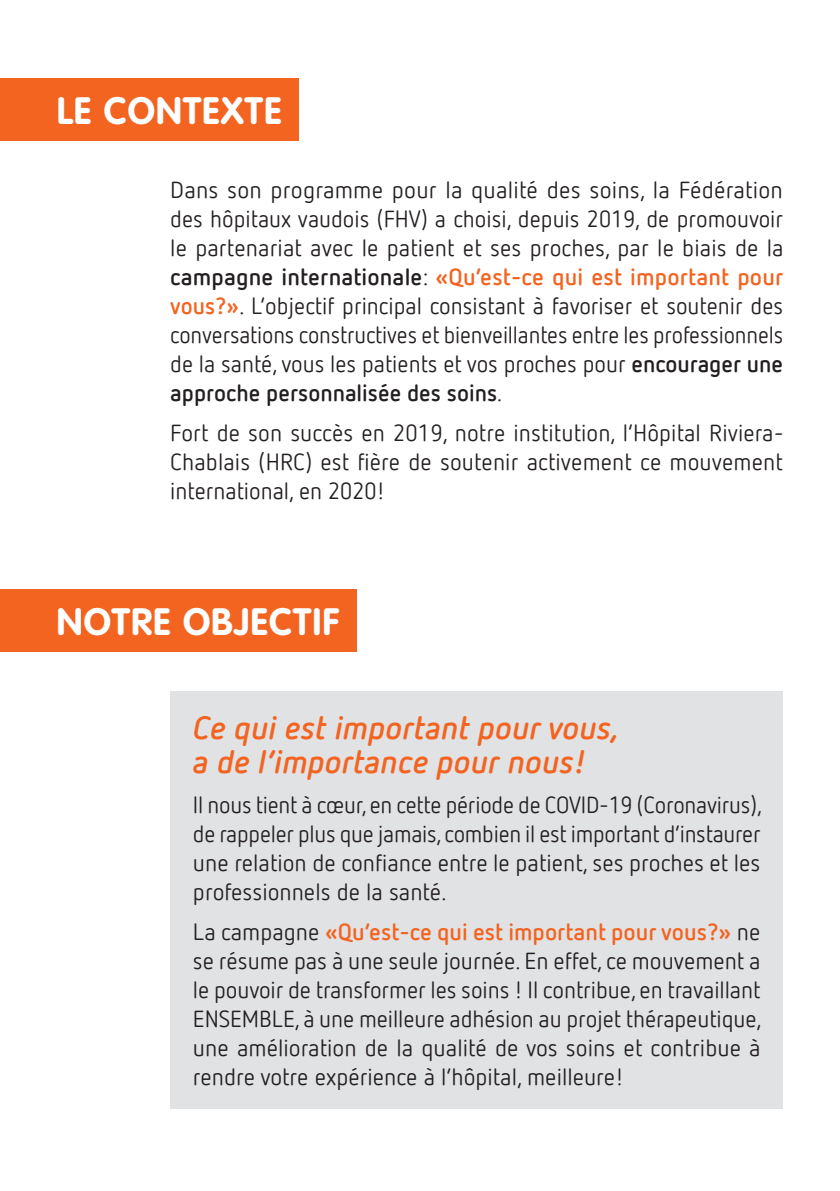
<style>
.page{position:relative;width:840px;height:1191px;background:#fff}
.page>*{position:absolute;margin:0;border:0;box-sizing:border-box;transform-origin:0 0}
.t1{font:700 37.6px "VAG Rounded";letter-spacing:.03em;color:#fff}
.flche_bleu{font:italic 700 32px/34px "Netto Offc";color:#f36421}
.flche_bleu-2{font:23.2px/29px "Netto Offc";color:#231f20;text-align:justify}
.s1{font-weight:700}
.s2{font-weight:700;color:#f36421}
</style>
<div class="page">
<div style="left:0;top:78px;width:298px;height:63px;background:#f36421"></div>
<div style="left:0;top:589px;width:356px;height:63px;background:#f36421"></div>
<div style="left:170px;top:691px;width:612px;height:417px;background:#e1e2e4"></div>
<p class="t1" style="left:57px;top:88px;width:226px">LE CONTEXTE</p>
<p class="flche_bleu-2" style="left:170px;top:175px;width:614px">Dans son programme pour la qualité des soins, la Fédération des hôpitaux vaudois (FHV) a choisi, depuis 2019, de promouvoir le partenariat avec le patient et ses proches, par le biais de la <span class="s1">campagne internationale</span>: <span class="s2">«Qu’est-ce qui est important pour vous?»</span>. L’objectif principal consistant à favoriser et soutenir des conversations constructives et bienveillantes entre les professionnels de la santé, vous les patients et vos proches pour <span class="s1">encourager une approche personnalisée des soins</span>.</p>
<p class="flche_bleu-2" style="left:170px;top:418px;width:614px">Fort de son succès en 2019, notre institution, l’Hôpital Riviera-Chablais (HRC) est fière de soutenir activement ce mouvement international, en 2020!</p>
<p class="t1" style="left:57px;top:599px;width:284px">NOTRE OBJECTIF</p>
<p class="flche_bleu" style="left:193px;top:709px;width:427px">Ce qui est important pour vous, a de l’importance pour nous!</p>
<p class="flche_bleu-2" style="left:193px;top:790px;width:570px">Il nous tient à cœur, en cette période de COVID-19 (Coronavirus), de rappeler plus que jamais, combien il est important d’instaurer une relation de confiance entre le patient, ses proches et les professionnels de la santé.</p>
<p class="flche_bleu-2" style="left:193px;top:917px;width:570px">La campagne <span class="s2">«Qu’est-ce qui est important pour vous?»</span> ne se résume pas à une seule journée. En effet, ce mouvement a le pouvoir de transformer les soins ! Il contribue, en travaillant ENSEMBLE, à une meilleure adhésion au projet thérapeutique, une amélioration de la qualité de vos soins et contribue à rendre votre expérience à l’hôpital, meilleure!</p>
</div>
